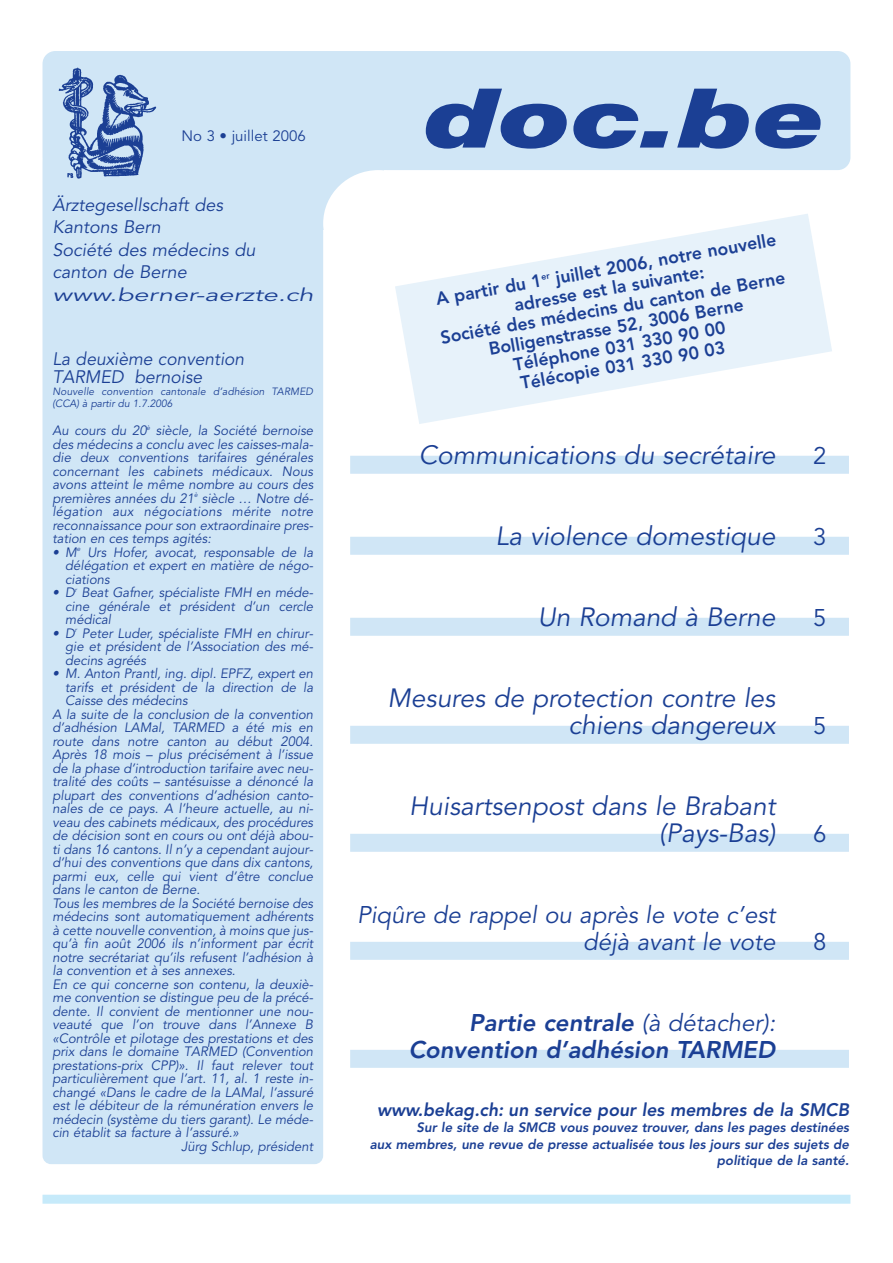
<style>
.page{position:relative;width:893px;height:1263px;background:#fff}
.page>*{position:absolute;margin:0;border:0;box-sizing:border-box;transform-origin:0 0}
.t1{font:italic 900 82.5px "Helvetica Neue";color:#1b3f94;scale:1.4 1}
.t2{font:italic 26.25px/27px "Avenir";color:#1b3f94;text-align:right}
.t3{font:italic 800 24px/27px "Avenir";color:#1b3f94;text-align:right}
.t4{font:italic 24px/27px "Avenir";color:#1b3f94;text-align:right}
.t5{font:24px "Avenir";color:#1b3f94}
.t6{font:800 18px/19.5px "Avenir";color:#1b3f94;text-align:center}
.t7{font:italic 18px/22.5px "Avenir";color:#1b3f94}
.t8{font:italic 800 18px "Avenir";color:#1b3f94}
.t9{font:15px "Avenir";color:#1b3f94}
.t10{font:italic 13.5px/13.5px "Avenir";color:#1b3f94;text-align:justify}
.t11{font:italic 800 13.5px/16.5px "Avenir";color:#1b3f94;text-align:right}
.t12{font:italic 10.5px/12px "Avenir";letter-spacing:.015em;color:#1b3f94}
.s1{font-weight:400}
</style>
<div class="page">
<div style="left:43px;top:51px;width:807px;height:119px;background:#d0e6f6;border-radius:13px"></div>
<div style="left:43px;top:1195px;width:807px;height:9px;background:#c6eafa"></div>
<div style="left:350px;top:456px;width:499px;height:18px;background:#d0e6f6"></div>
<div style="left:350px;top:537px;width:499px;height:18px;background:#d0e6f6"></div>
<div style="left:350px;top:618px;width:499px;height:18px;background:#d0e6f6"></div>
<div style="left:350px;top:726px;width:499px;height:18px;background:#d0e6f6"></div>
<div style="left:350px;top:834px;width:499px;height:18px;background:#d0e6f6"></div>
<div style="left:350px;top:942px;width:499px;height:18px;background:#d0e6f6"></div>
<div style="left:350px;top:1050px;width:499px;height:18px;background:#d0e6f6"></div>
<div style="left:43px;top:153px;width:280px;height:1011px;background:#d0e6f6;border-radius:9px"></div>
<div style="left:296px;top:155px;width:88px;height:75px;background:#d0e6f6"></div>
<div style="left:323px;top:170px;width:111px;height:107px;background:#fff;border-radius:50%"></div>
<img style="left:58px;top:67px;width:99px;height:112px">
<svg style="left:395px;top:214px;width:437px;height:210px;fill:#e7f2fa"></svg>
<p class="t9" style="left:182px;top:130px;width:126px">No 3 • juillet 2006</p>
<h3 class="t7" style="left:53px;top:195px;width:262px">Ärztegesellschaft des<br>Kantons Bern<br>Société des médecins du canton de Berne www.berner-aerzte.ch</h3>
<h3 class="t7" style="left:53px;top:352px;width:193px;line-height:18px">La deuxième convention<br>TARMED bernoise</h3>
<p class="t12" style="left:53px;top:386px;width:262px">Nouvelle convention cantonale d’adhésion TARMED (CCA) à partir du 1.7.2006</p>
<p class="t10" style="left:53px;top:425px;width:262px">Au cours du 20<sup>è</sup> siècle, la Société bernoise des médecins a conclu avec les caisses-mala&shy;die deux conventions tarifaires générales concernant les cabinets médicaux. Nous avons atteint le même nombre au cours des premières années du 21<sup>è</sup> siècle … Notre dé&shy;légation aux négociations mérite notre reconnaissance pour son extraordinaire pres&shy;tation en ces temps agités:</p>
<p class="t10" style="left:65px;top:546px;width:249px;text-indent:-13px">• M<sup>e</sup> Urs Hofer, avocat, responsable de la délégation et expert en matière de négo&shy;ciations</p>
<p class="t10" style="left:65px;top:587px;width:249px;text-indent:-13px">• D<sup>r</sup> Beat Gafner, spécialiste FMH en méde&shy;cine générale et président d’un cercle médical</p>
<p class="t10" style="left:65px;top:627px;width:249px;text-indent:-13px">• D<sup>r</sup> Peter Luder, spécialiste FMH en chirur&shy;gie et président de l’Association des mé&shy;decins agréés</p>
<p class="t10" style="left:53px;top:668px;width:262px">• M. Anton Prantl, ing. dipl. EPFZ, expert en</p>
<p class="t10" style="left:65px;top:681px;width:249px">tarifs et président de la direction de la</p>
<p class="t10" style="left:65px;top:695px;width:124px">Caisse des médecins</p>
<p class="t10" style="left:53px;top:708px;width:262px">A la suite de la conclusion de la convention</p>
<p class="t10" style="left:53px;top:722px;width:262px">d’adhésion LAMal, TARMED a été mis en</p>
<p class="t10" style="left:53px;top:735px;width:262px">route dans notre canton au début 2004.</p>
<p class="t10" style="left:53px;top:749px;width:262px">Après 18 mois – plus précisément à l’issue</p>
<p class="t10" style="left:53px;top:762px;width:262px">de la phase d’introduction tarifaire avec neu-</p>
<p class="t10" style="left:53px;top:776px;width:262px">tralité des coûts – santésuisse a dénoncé la</p>
<p class="t10" style="left:53px;top:789px;width:262px">plupart des conventions d’adhésion canto-</p>
<p class="t10" style="left:53px;top:803px;width:262px">nales de ce pays. A l’heure actuelle, au ni-</p>
<p class="t10" style="left:53px;top:816px;width:262px">veau des cabinets médicaux, des procédures</p>
<p class="t10" style="left:53px;top:830px;width:262px">de décision sont en cours ou ont déjà abou-</p>
<p class="t10" style="left:53px;top:843px;width:262px">ti dans 16 cantons. Il n’y a cependant aujour-</p>
<p class="t10" style="left:53px;top:857px;width:262px">d’hui des conventions que dans dix cantons,</p>
<p class="t10" style="left:53px;top:870px;width:262px">parmi eux, celle qui vient d’être conclue</p>
<p class="t10" style="left:53px;top:884px;width:149px">dans le canton de Berne.</p>
<p class="t10" style="left:53px;top:897px;width:262px">Tous les membres de la Société bernoise des</p>
<p class="t10" style="left:53px;top:911px;width:262px">médecins sont automatiquement adhérents</p>
<p class="t10" style="left:53px;top:924px;width:262px">à cette nouvelle convention, à moins que jus-</p>
<p class="t10" style="left:53px;top:938px;width:262px">qu’à fin août 2006 ils n’informent par écrit</p>
<p class="t10" style="left:53px;top:951px;width:262px">notre secrétariat qu’ils refusent l’adhésion à</p>
<p class="t10" style="left:53px;top:965px;width:185px">la convention et à ses annexes.</p>
<p class="t10" style="left:53px;top:978px;width:262px">En ce qui concerne son contenu, la deuxiè-</p>
<p class="t10" style="left:53px;top:992px;width:262px">me convention se distingue peu de la précé-</p>
<p class="t10" style="left:53px;top:1005px;width:262px">dente. Il convient de mentionner une nou-</p>
<p class="t10" style="left:53px;top:1019px;width:262px">veauté que l’on trouve dans l’Annexe B</p>
<p class="t10" style="left:53px;top:1032px;width:262px">«Contrôle et pilotage des prestations et des</p>
<p class="t10" style="left:53px;top:1046px;width:262px">prix dans le domaine TARMED (Convention</p>
<p class="t10" style="left:53px;top:1059px;width:262px">prestations-prix CPP)». Il faut relever tout</p>
<p class="t10" style="left:53px;top:1073px;width:262px">particulièrement que l’art. 11, al. 1 reste in-</p>
<p class="t10" style="left:53px;top:1086px;width:262px">changé «Dans le cadre de la LAMal, l’assuré</p>
<p class="t10" style="left:53px;top:1100px;width:262px">est le débiteur de la rémunération envers le</p>
<p class="t10" style="left:53px;top:1113px;width:262px">médecin (système du tiers garant). Le méde-</p>
<p class="t10" style="left:53px;top:1127px;width:188px">cin établit sa facture à l’assuré.»</p>
<p class="t10" style="left:181px;top:1140px;width:133px">Jürg Schlup, président</p>
<h1 class="t1" style="left:425px;top:89px;width:289px">doc.be</h1>
<h3 class="t6" style="left:432px;top:291px;width:351px;rotate:-10deg">A partir du 1<sup>er</sup> juillet 2006, notre nouvelle adresse est la suivante:<br>Société des médecins du canton de Berne<br>Bolligenstrasse 52, 3006 Berne<br>Téléphone 031 330 90 00<br>Télécopie 031 330 90 03</h3>
<h2 class="t2" style="left:419px;top:444px;width:358px">Communications du secrétaire</h2>
<h3 class="t5" style="left:813px;top:446px;width:15px">2</h3>
<h2 class="t2" style="left:495px;top:525px;width:282px">La violence domestique</h2>
<h3 class="t5" style="left:813px;top:527px;width:15px">3</h3>
<h2 class="t2" style="left:538px;top:606px;width:239px">Un Romand à Berne</h2>
<h3 class="t5" style="left:813px;top:608px;width:15px">5</h3>
<h2 class="t2" style="left:388px;top:687px;width:389px">Mesures de protection contre les chiens dangereux</h2>
<h2 class="t2" style="left:409px;top:795px;width:368px">Huisartsenpost dans le Brabant (Pays-Bas)</h2>
<h3 class="t4" style="left:357px;top:903px;width:420px">Piqûre de rappel ou après le vote c’est déjà avant le vote</h3>
<h3 class="t3" style="left:409px;top:1011px;width:368px">Partie centrale <span class="s1">(à détacher):<br></span>Convention d’adhésion TARMED</h3>
<h3 class="t5" style="left:813px;top:716px;width:15px">5</h3>
<h3 class="t5" style="left:813px;top:824px;width:15px">6</h3>
<h3 class="t5" style="left:813px;top:932px;width:15px">8</h3>
<h3 class="t8" style="left:377px;top:1102px;width:474px">www.bekag.ch: un service pour les membres de la SMCB</h3>
<p class="t11" style="left:370px;top:1120px;width:481px">Sur le site de la SMCB vous pouvez trouver, dans les pages destinées<br>aux membres, une revue de presse actualisée tous les jours sur des sujets de politique de la santé.</p>
</div>
